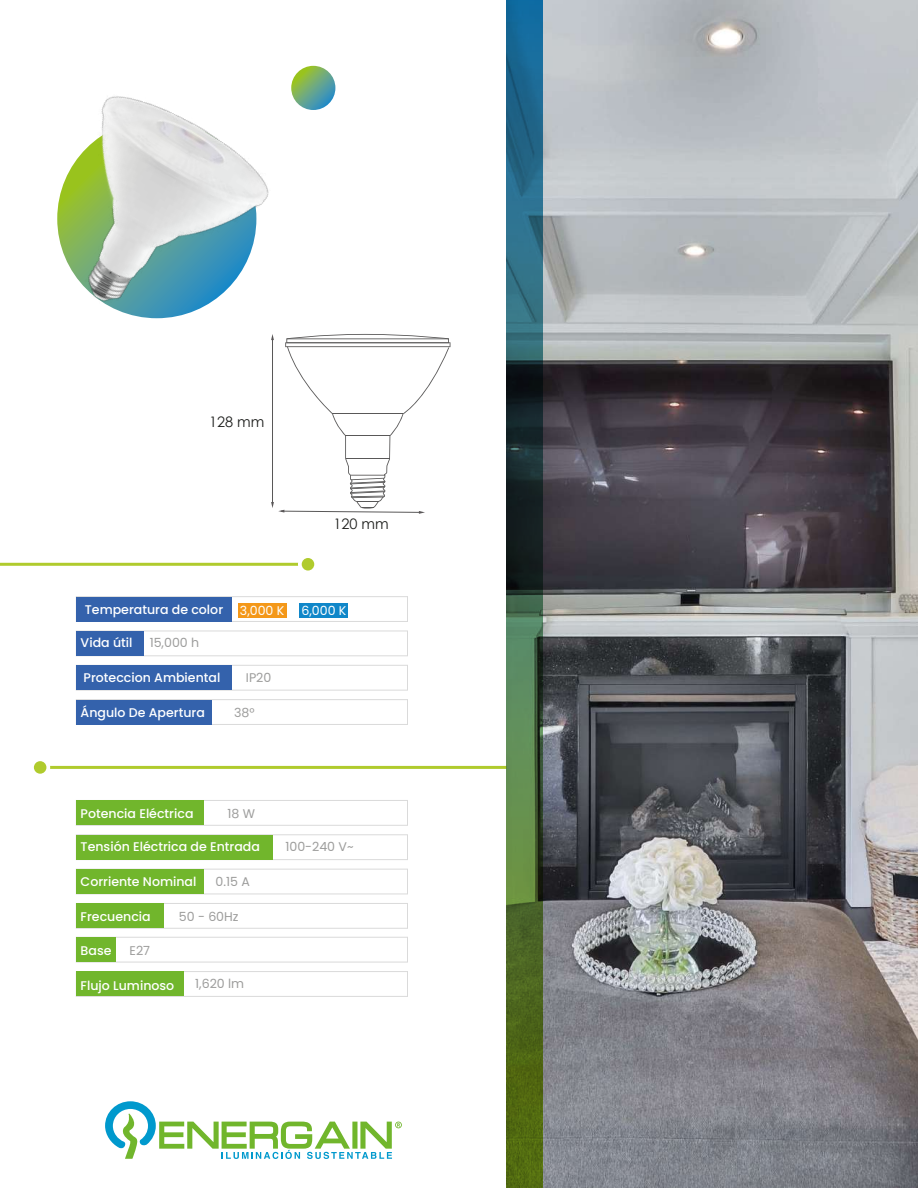
<style>
.page{position:relative;width:918px;height:1188px;background:#fff}
.page>*{position:absolute;margin:0;border:0;box-sizing:border-box;transform-origin:0 0}
.t1{font:14.55px "Century Gothic";color:#1e1f1d}
.t2{font:500 12.6px "Poppins";color:#fff}
.t3{font:12.6px "Poppins";color:#9d9d9c}
.t4{font:12.6px "Poppins";color:#fff}
</style>
<div class="page">
<div style="left:299px;top:603px;width:49px;height:15px;background:#1087c9"></div>
<div style="left:238px;top:603px;width:49px;height:15px;background:#f49819"></div>
<img style="left:543px;top:0;width:375px;height:1188px">
<div style="left:76px;top:834px;width:332px;height:26px;border:1px solid #dadada"></div>
<div style="left:76px;top:869px;width:332px;height:25px;border:1px solid #dadada"></div>
<div style="left:76px;top:903px;width:332px;height:26px;border:1px solid #dadada"></div>
<div style="left:76px;top:937px;width:332px;height:25px;border:1px solid #dadada"></div>
<div style="left:76px;top:971px;width:332px;height:26px;border:1px solid #dadada"></div>
<div style="left:76px;top:800px;width:332px;height:26px;border:1px solid #dadada"></div>
<div style="left:76px;top:835px;width:196px;height:25px;background:#71b62c"></div>
<div style="left:76px;top:869px;width:128px;height:25px;background:#71b62c"></div>
<div style="left:76px;top:903px;width:88px;height:25px;background:#71b62c"></div>
<div style="left:76px;top:937px;width:39px;height:25px;background:#71b62c"></div>
<div style="left:76px;top:972px;width:107px;height:24px;background:#71b62c"></div>
<hr style="left:40px;top:766px;width:467px;height:3px;background:#b0cb2d">
<div style="left:30px;top:757px;width:20px;height:20px;background:#fff;border-radius:50%"></div>
<div style="left:34px;top:761px;width:12px;height:13px;background:#b0cb2d;border-radius:50%"></div>
<div style="left:76px;top:800px;width:128px;height:25px;background:#71b62c"></div>
<svg style="left:105px;top:1101px;width:297px;height:58px"></svg>
<div style="left:76px;top:631px;width:332px;height:25px;border:1px solid #dadada"></div>
<div style="left:76px;top:665px;width:332px;height:26px;border:1px solid #dadada"></div>
<div style="left:76px;top:699px;width:332px;height:26px;border:1px solid #dadada"></div>
<div style="left:76px;top:596px;width:332px;height:26px;border:1px solid #dadada"></div>
<div style="left:76px;top:631px;width:68px;height:25px;background:#3462ac"></div>
<div style="left:76px;top:665px;width:155px;height:25px;background:#3462ac"></div>
<div style="left:76px;top:700px;width:136px;height:24px;background:#3462ac"></div>
<div style="left:76px;top:597px;width:155px;height:24px;background:#3462ac"></div>
<svg style="left:507px;top:0;width:36px;height:1188px"></svg>
<hr style="left:0;top:563px;width:308px;height:3px;background:#b0cb2d">
<div style="left:298px;top:554px;width:20px;height:20px;background:#fff;border-radius:50%"></div>
<div style="left:302px;top:558px;width:12px;height:13px;background:#b0cb2d;border-radius:50%"></div>
<svg style="left:291px;top:66px;width:44px;height:44px"></svg>
<img style="left:57px;top:71px;width:242px;height:248px">
<svg style="left:271px;top:334px;width:179px;height:180px"></svg>
<p class="t1" style="left:209px;top:412px;width:57px">128 mm</p>
<p class="t1" style="left:334px;top:514px;width:57px">120 mm</p>
<p class="t2" style="left:85px;top:602px;width:140px">Temperatura de color</p>
<p class="t2" style="left:81px;top:636px;width:53px">Vida útil</p>
<p class="t3" style="left:150px;top:636px;width:51px">15,000 h</p>
<p class="t2" style="left:84px;top:671px;width:138px">Proteccion Ambiental</p>
<p class="t2" style="left:81px;top:705px;width:126px">Ángulo De Apertura</p>
<p class="t4" style="left:240px;top:603px;width:46px">3,000 K</p>
<p class="t4" style="left:301px;top:603px;width:47px">6,000 K</p>
<p class="t3" style="left:246px;top:670px;width:27px">IP20</p>
<p class="t3" style="left:234px;top:705px;width:22px">38°</p>
<p class="t2" style="left:81px;top:806px;width:114px">Potencia Eléctrica</p>
<p class="t3" style="left:227px;top:806px;width:29px">18 W</p>
<p class="t2" style="left:81px;top:839px;width:181px">Tensión Eléctrica de Entrada</p>
<p class="t3" style="left:285px;top:839px;width:70px">100-240 V~</p>
<p class="t2" style="left:81px;top:874px;width:117px">Corriente Nominal</p>
<p class="t3" style="left:216px;top:874px;width:36px">0.15 A</p>
<p class="t2" style="left:81px;top:909px;width:72px">Frecuencia</p>
<p class="t3" style="left:179px;top:909px;width:61px">50 - 60Hz</p>
<p class="t2" style="left:81px;top:943px;width:32px">Base</p>
<p class="t3" style="left:130px;top:943px;width:22px">E27</p>
<p class="t2" style="left:81px;top:978px;width:95px">Flujo Luminoso</p>
<p class="t3" style="left:195px;top:977px;width:51px">1,620 lm</p>
</div>
